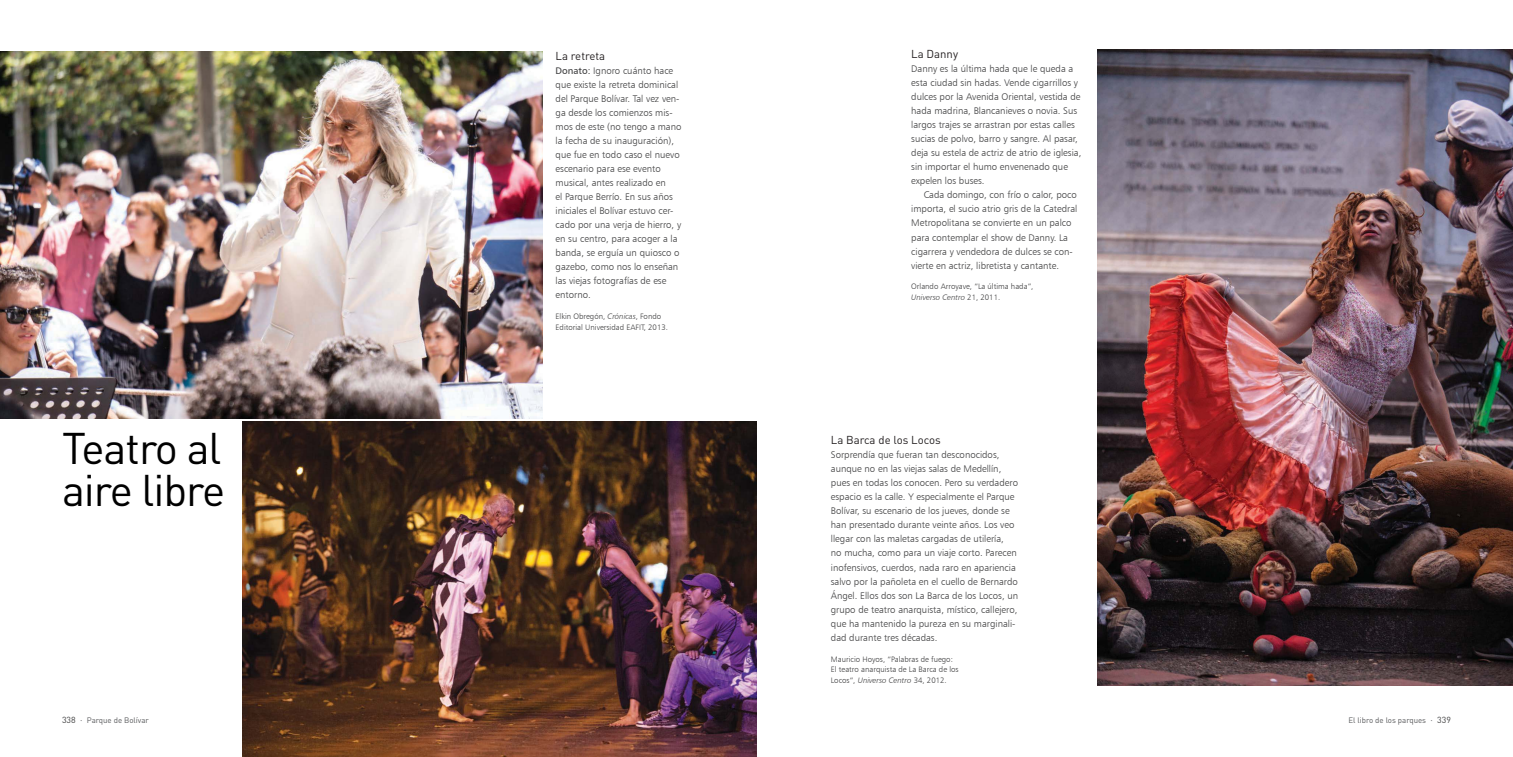
<style>
.page{position:relative;width:1513px;height:757px;background:#fff}
.page>*{position:absolute;margin:0;border:0;box-sizing:border-box;transform-origin:0 0}
.t1{font:43.75px/42px "DIN Pro";letter-spacing:-.025em;color:#000}
.t2{font:11.38px "DIN Pro";color:#231f20}
.t3{font:9.62px/14px "Humanist 777 BT Light B";color:#404041}
.t4{font:7.88px/10.5px "Humanist 777 BT Light B";color:#404041}
.t5{font:7.88px "DIN Pro";color:#58595b}
.t6{font:7.88px "Humanist 777 BT Light Italic B";color:#404041}
.s1{font-family:"Humanist 777 BT Roman B"}
.s2{font-family:"Humanist 777 BT Light Italic B"}
.s3{font-family:"Humanist 777 BT Light B"}
.s4{font-size:8.75px;color:#404041}
.s5{font-size:8.75px}
</style>
<div class="page">
<img style="left:242px;top:421px;width:514px;height:335px">
<img style="left:1097px;top:50px;width:416px;height:635px">
<img style="left:0;top:51px;width:542px;height:367px">
<h1 class="t1" style="left:62px;top:432px;width:165px">Teatro al aire libre</h1>
<p class="t2" style="left:556px;top:52px;width:51px">La retreta</p>
<p class="t3" style="left:556px;top:64px;width:127px"><span class="s1">Donato:</span> Ignoro cuánto hace que existe la retreta dominical del Parque Bolívar. Tal vez ven&shy;ga desde los comienzos mis&shy;mos de este (no tengo a mano la fecha de su inauguración), que fue en todo caso el nuevo escenario para ese evento musical, antes realizado en<br>el Parque Berrío. En sus años iniciales el Bolívar estuvo cer&shy;cado por una verja de hierro, y en su centro, para acoger a la banda, se erguía un quiosco o gazebo, como nos lo enseñan las viejas fotografías de ese entorno.</p>
<p class="t4" style="left:556px;top:311px;width:114px">Elkin Obregón, <span class="s2">Crónicas</span>, Fondo<br>Editorial Universidad EAFIT, 2013.</p>
<p class="t2" style="left:911px;top:50px;width:48px">La Danny</p>
<p class="t3" style="left:911px;top:62px;width:172px">Danny es la última hada que le queda a esta ciudad sin hadas. Vende cigarrillos y dulces por la Avenida Oriental, vestida de hada madrina, Blancanieves o novia. Sus largos trajes se arrastran por estas calles sucias de polvo, barro y sangre. Al pasar, deja su estela de actriz de atrio de iglesia, sin importar el humo envenenado que expelen los buses.</p>
<p class="t3" style="left:911px;top:188px;width:168px;text-indent:12px">Cada domingo, con frío o calor, poco importa, el sucio atrio gris de la Catedral Metropolitana se convierte en un palco para contemplar el show de Danny. La cigarrera y vendedora de dulces se con&shy;vierte en actriz, libretista y cantante.</p>
<p class="t4" style="left:911px;top:281px;width:124px">Orlando Arroyave, “La última hada”,</p>
<p class="t6" style="left:911px;top:292px;width:91px">Universo Centro <span class="s3">21, 2011.</span></p>
<p class="t2" style="left:831px;top:436px;width:111px">La Barca de los Locos</p>
<p class="t3" style="left:831px;top:448px;width:189px">Sorprendía que fueran tan desconocidos, aunque no en las viejas salas de Medellín, pues en todas los conocen. Pero su verdadero espacio es la calle. Y especialmente el Parque Bolívar, su escenario de los jueves, donde se han presentado durante veinte años. Los veo llegar con las maletas cargadas de utilería,<br>no mucha, como para un viaje corto. Parecen inofensivos, cuerdos, nada raro en apariencia salvo por la pañoleta en el cuello de Bernardo Ángel. Ellos dos son La Barca de los Locos, un grupo de teatro anarquista, místico, callejero, que ha mantenido la pureza en su marginali&shy;dad durante tres décadas.</p>
<p class="t4" style="left:831px;top:653px;width:129px">Mauricio Hoyos, “Palabras de fuego:<br>El teatro anarquista de La Barca de los<br>Locos”, <span class="s2">Universo Centro</span> 34, 2012.</p>
<p class="t5" style="left:62px;top:717px;width:88px"><span class="s4">338</span> <span class="s5">·</span> Parque de Bolívar</p>
<p class="t5" style="left:1348px;top:717px;width:104px">El libro de los parques <span class="s5">·</span> <span class="s4">339</span></p>
</div>
